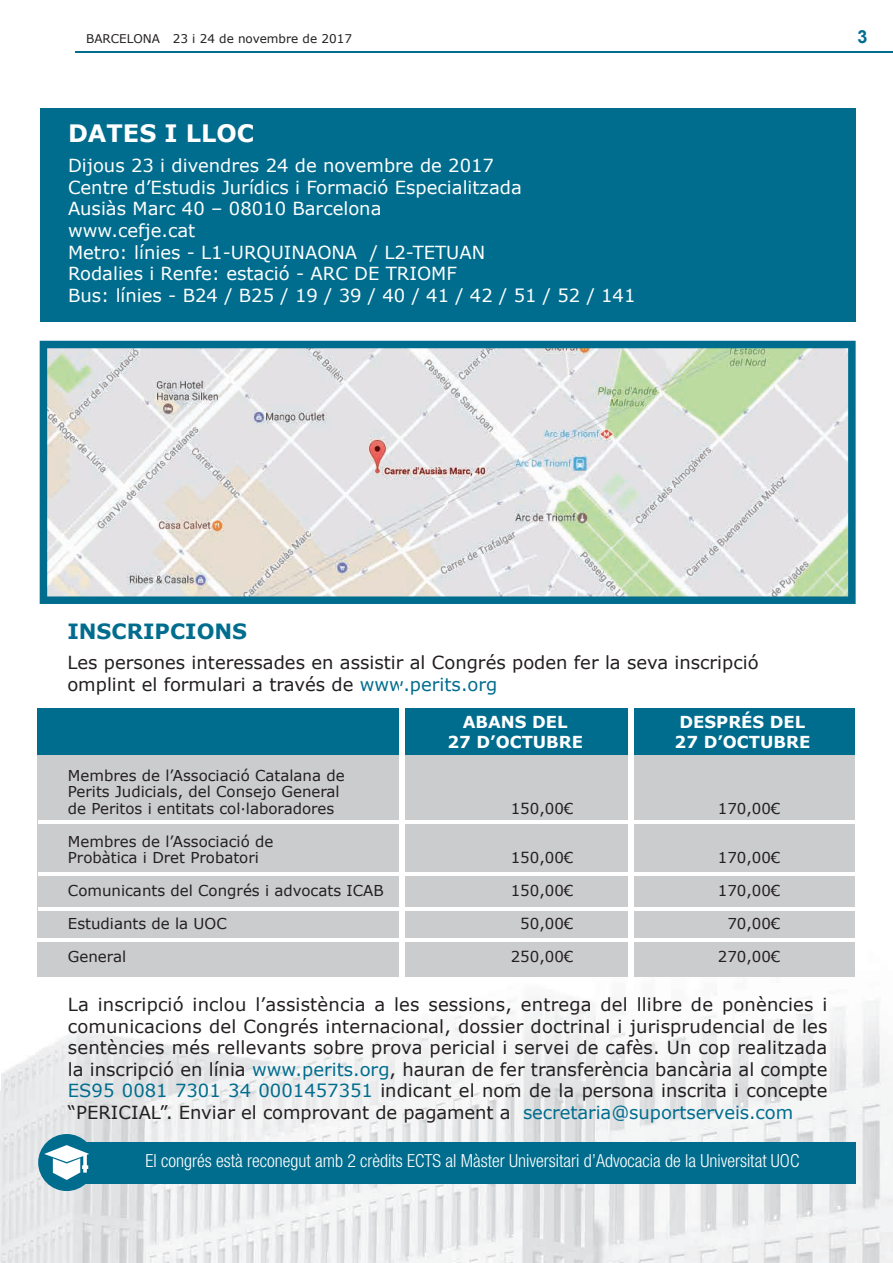
<style>
.page{position:relative;width:893px;height:1263px;background:#fff}
.page>*{position:absolute;margin:0;border:0;box-sizing:border-box;transform-origin:0 0}
.t1{font:700 24px "Verdana";color:#fff}
.t2{font:700 21px "Verdana";color:#006d8e}
.t3{font:18px/21.6px "Verdana";color:#231f20}
.t4{font:18px/21.6px "Verdana";color:#fff}
.t5{font:300 condensed 18px "Helvetica Neue LT Std";color:#fff}
.t6{font:700 18px "Arial";color:#006d8e}
.t7{font:700 16.5px/19.8px "Verdana";color:#fff}
.t8{font:15px/16.5px "Verdana";color:#231f20}
.t9{font:12px "Verdana";color:#231f20}
.s1{color:#006d8e}
</style>
<div class="page">
<hr style="left:75px;top:51px;width:818px;height:1px;background:#006d8e">
<img style="left:0;top:1091px;width:1px;height:172px">
<img style="left:2px;top:993px;width:891px;height:270px">
<div style="left:40px;top:108px;width:816px;height:214px;background:#006d8e"></div>
<div style="left:37px;top:752px;width:818px;height:225px;background:#cbccce"></div>
<div style="left:37px;top:708px;width:818px;height:47px;background:#006d8e"></div>
<div style="left:628px;top:681px;width:5px;height:308px;background:#fff"></div>
<div style="left:400px;top:686px;width:5px;height:308px;background:#fff"></div>
<hr style="left:38px;top:821px;width:818px;height:3px;background:#fff">
<hr style="left:38px;top:872px;width:818px;height:3px;background:#fff">
<hr style="left:38px;top:907px;width:818px;height:3px;background:#fff">
<hr style="left:37px;top:938px;width:818px;height:3px;background:#fff">
<svg style="left:40px;top:341px;width:816px;height:263px;background:#ced7d6"></svg>
<div style="left:67px;top:1142px;width:788px;height:41px;background:#006d8e"></div>
<div style="left:38px;top:1134px;width:57px;height:57px;background:#006d8e;border-radius:50%"></div>
<svg style="left:44px;top:1145px;width:45px;height:35px"></svg>
<p class="t9" style="left:86px;top:31px;width:267px">BARCELONA 23 i 24 de novembre de 2017</p>
<p class="t6" style="left:857px;top:25px;width:12px">3</p>
<h1 class="t1" style="left:68px;top:118px;width:188px">DATES I LLOC</h1>
<p class="t4" style="left:68px;top:155px;width:569px">Dijous 23 i divendres 24 de novembre de 2017<br>Centre d’Estudis Jurídics i Formació Especialitzada<br>Ausiàs Marc 40 – 08010 Barcelona<br>www.cefje.cat<br>Metro: línies - L1-URQUINAONA / L2-TETUAN<br>Rodalies i Renfe: estació - ARC DE TRIOMF<br>Bus: línies - B24 / B25 / 19 / 39 / 40 / 41 / 42 / 51 / 52 / 141</p>
<p class="t2" style="left:67px;top:618px;width:181px">INSCRIPCIONS</p>
<p class="t3" style="left:67px;top:652px;width:693px">Les persones interessades en assistir al Congrés poden fer la seva inscripció omplint el formulari a través de <span class="s1">www.perits.org</span></p>
<p class="t8" style="left:68px;top:767px;width:278px">Membres de l’Associació Catalana de<br>Perits Judicials, del Consejo General de Peritos i entitats col·laboradores</p>
<p class="t8" style="left:68px;top:833px;width:207px">Membres de l’Associació de<br>Probàtica i Dret Probatori</p>
<p class="t7" style="left:447px;top:712px;width:137px;text-align:center">ABANS DEL<br>27 D’OCTUBRE</p>
<p class="t7" style="left:675px;top:712px;width:137px">DESPRÉS DEL<br>27 D’OCTUBRE</p>
<p class="t8" style="left:511px;top:800px;width:64px">150,00€</p>
<p class="t8" style="left:718px;top:800px;width:64px">170,00€</p>
<p class="t8" style="left:511px;top:850px;width:64px">150,00€</p>
<p class="t8" style="left:718px;top:850px;width:64px">170,00€</p>
<p class="t8" style="left:68px;top:883px;width:317px">Comunicants del Congrés i advocats ICAB</p>
<p class="t8" style="left:511px;top:883px;width:64px">150,00€</p>
<p class="t8" style="left:718px;top:883px;width:64px">170,00€</p>
<p class="t8" style="left:68px;top:916px;width:160px">Estudiants de la UOC</p>
<p class="t8" style="left:520px;top:916px;width:55px">50,00€</p>
<p class="t8" style="left:727px;top:916px;width:55px">70,00€</p>
<p class="t8" style="left:68px;top:949px;width:60px">General</p>
<p class="t8" style="left:511px;top:949px;width:64px">250,00€</p>
<p class="t8" style="left:718px;top:949px;width:64px">270,00€</p>
<p class="t3" style="left:68px;top:994px;width:761px;text-align:justify">La inscripció inclou l’assistència a les sessions, entrega del llibre de ponències i comunicacions del Congrés internacional, dossier doctrinal i jurisprudencial de les sentències més rellevants sobre prova pericial i servei de cafès. Un cop realitzada la inscripció en línia <span class="s1">www.perits.org</span>, hauran de fer transferència bancària al compte <span class="s1">ES95 0081 7301 34 0001457351</span> indicant el nom de la persona inscrita i concepte “PERICIAL”. Enviar el comprovant de pagament a <span class="s1">secretaria@suportserveis.com</span></p>
<p class="t5" style="left:145px;top:1150px;width:655px">El congrés està reconegut amb 2 crèdits ECTS al Màster Universitari d’Advocacia de la Universitat UOC</p>
</div>
